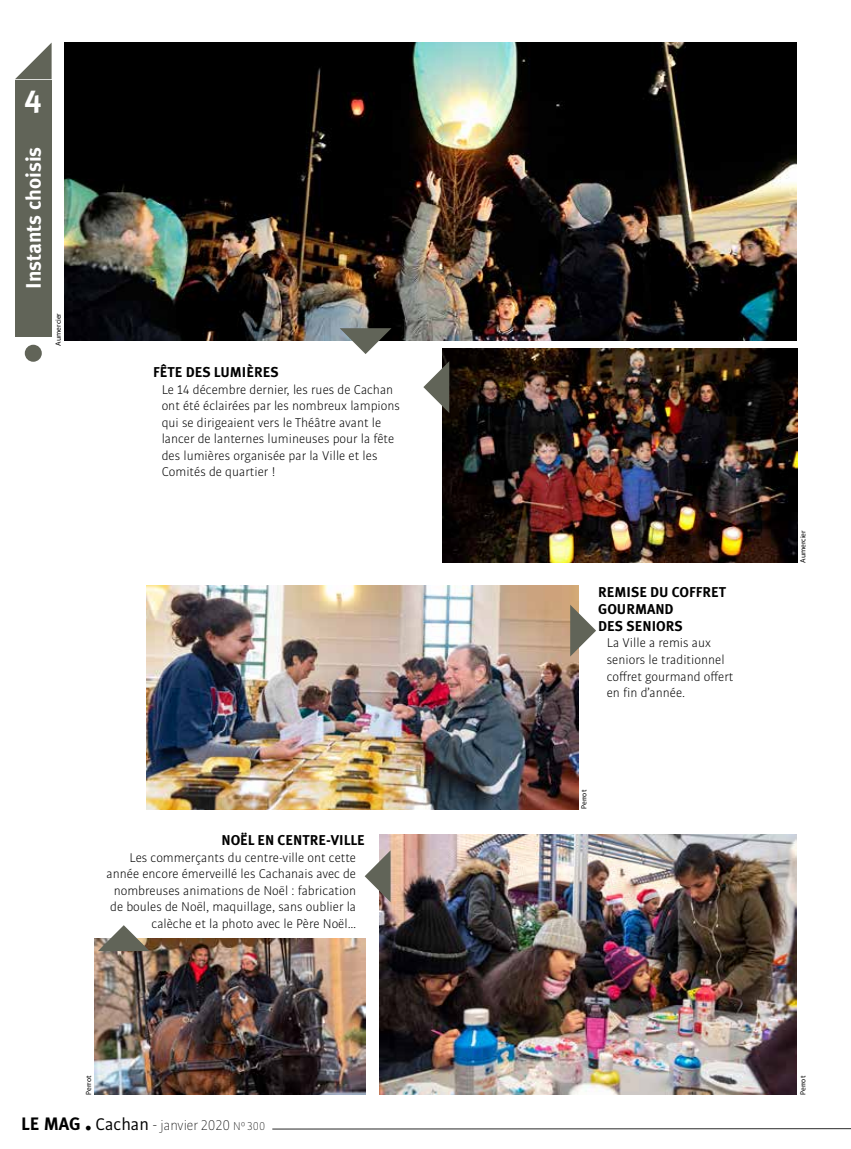
<style>
.page{position:relative;width:851px;height:1149px;background:#fff}
.page>*{position:absolute;margin:0;border:0;box-sizing:border-box;transform-origin:0 0}
.t1{font:700 31.5px "Meta Plus";color:#fff}
.t2{font:700 21px "Meta Plus";color:#fff}
.t3{font:100 15px "Bulo";color:#000}
.t4{font:700 14.25px/17.1px "Meta Plus";color:#000}
.t5{font:300 13.5px/16.5px "Bulo";color:#000}
.t6{font:7.5px "Myriad Pro";color:#000}
.s1{font-family:"Meta Plus Bold Caps";font-weight:400;font-size:18px}
.s2{font-family:"Meta Plus Bold Caps";font-weight:400;font-size:27px}
.s3{font-weight:400;font-size:18px}
.s4{font-size:18px}
.s5{font-size:12px}
</style>
<div class="page">
<svg style="left:272px;top:1128px;width:578px;height:1px"></svg>
<svg style="left:15px;top:43px;width:37px;height:36px"></svg>
<div style="left:15px;top:81px;width:37px;height:256px;background:#616458"></div>
<div style="left:25px;top:344px;width:17px;height:17px;background:#616458;border-radius:50%"></div>
<img style="left:64px;top:43px;width:732px;height:297px">
<img style="left:380px;top:834px;width:416px;height:260px">
<svg style="left:364px;top:850px;width:26px;height:51px"></svg>
<img style="left:147px;top:585px;width:431px;height:223px">
<svg style="left:570px;top:604px;width:26px;height:52px"></svg>
<svg style="left:339px;top:328px;width:52px;height:26px"></svg>
<img style="left:95px;top:938px;width:270px;height:156px">
<svg style="left:98px;top:925px;width:52px;height:25px"></svg>
<img style="left:442px;top:349px;width:355px;height:213px">
<svg style="left:423px;top:361px;width:26px;height:52px"></svg>
<h1 class="t1" style="left:25px;top:78px;width:19px">4</h1>
<h2 class="t2" style="left:21px;top:289px;width:144px;rotate:-90deg">Instants choisis</h2>
<p class="t6" style="left:54px;top:345px;width:34px;rotate:-90deg">Aumercier</p>
<p class="t4" style="left:153px;top:363px;width:127px">FÊTE DES LUMIÈRES</p>
<p class="t5" style="left:162px;top:380px;width:240px">Le 14 décembre dernier, les rues de Cachan ont été éclairées par les nombreux lampions qui se dirigeaient vers le Théâtre avant le lancer de lanternes lumineuses pour la fête des lumières organisée par la Ville et les Comités de quartier !</p>
<p class="t4" style="left:221px;top:831px;width:145px">NOËL EN CENTRE-VILLE</p>
<p class="t5" style="left:107px;top:848px;width:251px;text-align:right">Les commerçants du centre-ville ont cette année encore émerveillé les Cachanais avec de nombreuses animations de Noël : fabrication de boules de Noël, maquillage, sans oublier la calèche et la photo avec le Père Noël…</p>
<p class="t6" style="left:84px;top:1094px;width:21px;rotate:-90deg">Perrot</p>
<p class="t3" style="left:21px;top:1115px;width:245px"><span class="s1">LE MAG</span> <span class="s2">.</span> <span class="s3">Cachan</span> <span class="s4">-</span> janvier 2020 <span class="s5">N° 300</span></p>
<p class="t4" style="left:598px;top:583px;width:129px">REMISE DU COFFRET<br>GOURMAND<br>DES SENIORS</p>
<p class="t5" style="left:606px;top:634px;width:128px">La Ville a remis aux seniors le traditionnel coffret gourmand offert en fin d’année.</p>
<p class="t6" style="left:579px;top:808px;width:21px;rotate:-90deg">Perrot</p>
<p class="t6" style="left:798px;top:562px;width:34px;rotate:-90deg">Aumercier</p>
<p class="t6" style="left:798px;top:1094px;width:21px;rotate:-90deg">Perrot</p>
</div>
